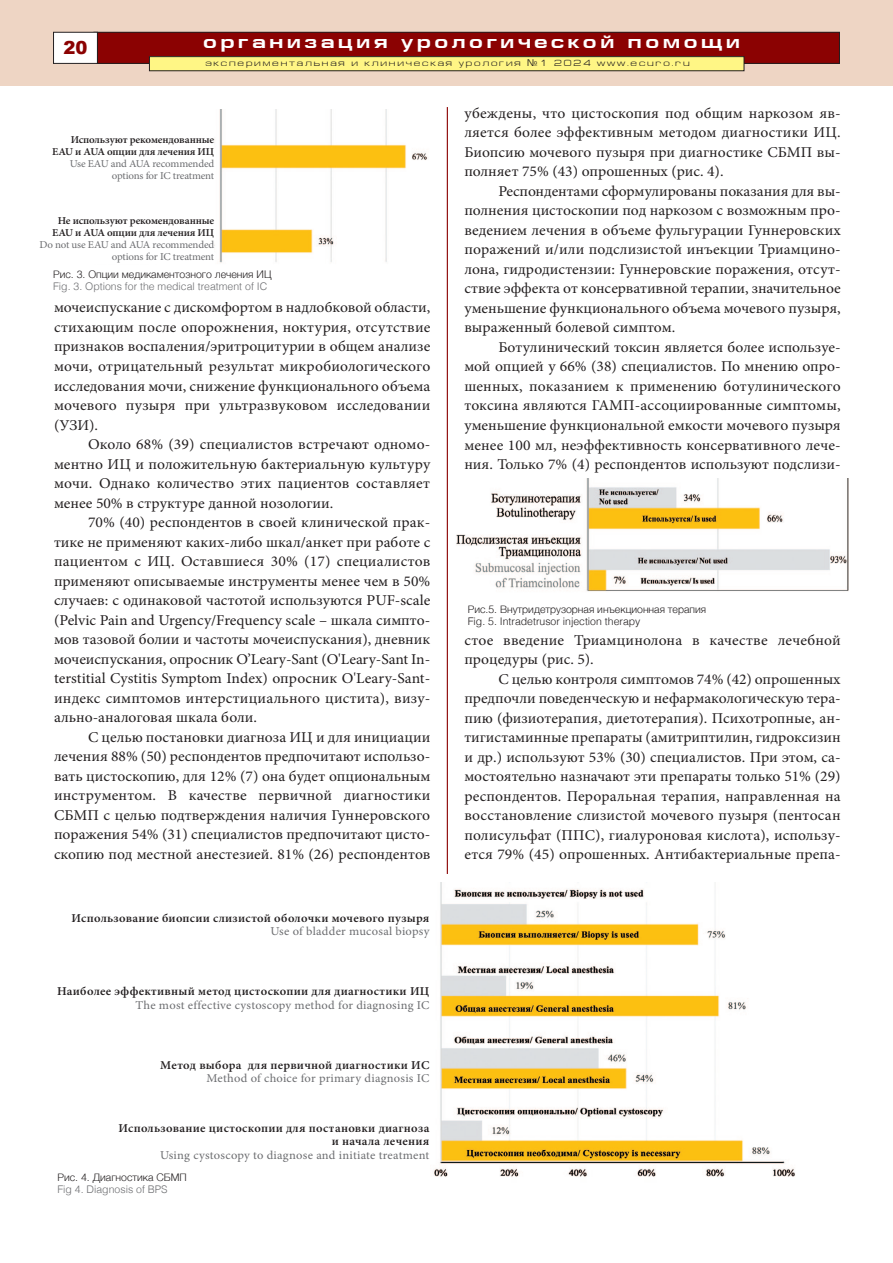
<style>
.page{position:relative;width:893px;height:1263px;background:#fff}
.page>*{position:absolute;margin:0;border:0;box-sizing:border-box;transform-origin:0 0}
.t1{font:700 18px "Europe Ext";letter-spacing:.2em;color:#fff}
.t2{font:900 18px "Arial";color:#8b0202}
.t3{font:15px/19.5px "Minion Pro";letter-spacing:.005em;color:#231f20;text-align:justify;scale:1.04 1}
.t4{font:600 12px/13.5px "Minion Pro";letter-spacing:.02em;color:#231f20;text-align:right;scale:1.04 1}
.t5{font:12px "Minion Pro";letter-spacing:.02em;color:#6c6d70;scale:1.04 1}
.t6{font:300 10.5px "Helvetica";color:#231f20}
.t7{font:600 10.5px/12px "Minion Pro";letter-spacing:-.015em;color:#231f20;text-align:right;scale:1.04 1}
.t8{font:10.5px/12px "Minion Pro";letter-spacing:-.015em;color:#6c6d70;text-align:right;scale:1.04 1}
.t9{font:300 10.5px "Helvetica";color:#6c6d70}
.t10{font:9px "Europe Ext Normal";letter-spacing:.2em;color:#231f20}
.s1{font-family:"Europe"}
</style>
<div class="page">
<div style="left:0;top:0;width:893px;height:85px;background:#eed5c4"></div>
<div style="left:94px;top:32px;width:745px;height:31px;background:#8b0202"></div>
<div style="left:94px;top:32px;width:746px;height:32px;border:1px solid #231f20"></div>
<div style="left:54px;top:32px;width:43px;height:31px;background:#fff"></div>
<div style="left:53px;top:32px;width:45px;height:32px;border:1px solid #231f20"></div>
<div style="left:149px;top:57px;width:595px;height:14px;background:#fff685"></div>
<div style="left:149px;top:56px;width:595px;height:15px;border:1px solid #231f20"></div>
<hr style="left:447px;top:107px;width:1px;height:767px;background:#8b0202">
<img style="left:214px;top:110px;width:214px;height:153px">
<img style="left:456px;top:479px;width:392px;height:113px">
<img style="left:434px;top:882px;width:361px;height:295px">
<p class="t2" style="left:64px;top:34px;width:26px">20</p>
<p class="t1" style="left:203px;top:36px;width:538px">организация урологической помощи</p>
<p class="t10" style="left:205px;top:60px;width:486px">экспериментальная и клиническая урология <span class="s1">¹</span>1 2024 www.ecuro.ru</p>
<p class="t7" style="left:52px;top:133px;width:157px">Используют рекомендованные<br>EAU и AUA опции для лечения ИЦ</p>
<p class="t8" style="left:70px;top:159px;width:140px">Use EAU and AUA recommended options for IC treatment</p>
<p class="t7" style="left:52px;top:214px;width:157px;text-align:center">Не используют рекомендованные<br>EAU и AUA опции для лечения ИЦ</p>
<p class="t8" style="left:39px;top:240px;width:170px">Do not use EAU and AUA recommended options for IC treatment</p>
<p class="t6" style="left:53px;top:270px;width:220px">Рис. 3. Опции медикаментозного лечения ИЦ</p>
<p class="t9" style="left:53px;top:282px;width:216px">Fig. 3. Options for the medical treatment of IC</p>
<p class="t3" style="left:54px;top:299px;width:363px">мочеиспускание c дискомфортом в надлобковой области, стихающим после опорожнения, ноктурия, отсутствие признаков воспаления/эритроцитурии в общем анализе мочи, отрицательный результат микробиологического исследования мочи, снижение функционального объема мочевого пузыря при ультразвуковом исследовании (УЗИ).</p>
<p class="t3" style="left:54px;top:436px;width:363px;text-indent:34px">Около 68% (39) специалистов встречают одномо&shy;ментно ИЦ и положительную бактериальную культуру мочи. Однако количество этих пациентов составляет менее 50% в структуре данной нозологии.</p>
<p class="t3" style="left:54px;top:514px;width:363px;text-indent:34px">70% (40) респондентов в своей клинической прак&shy;тике не применяют каких-либо шкал/анкет при работе с пациентом с ИЦ. Оставшиеся 30% (17) специалистов применяют описываемые инструменты менее чем в 50% случаев: с одинаковой частотой используются PUF-scale (Pelvic Pain and Urgency/Frequency scale – шкала симпто&shy;мов тазовой болии и частоты мочеиспускания), дневник мочеиспускания, опросник O’Leary-Sant (O'Leary-Sant In&shy;terstitial Cystitis Symptom Index) опросник O'Leary-Sant&shy;индекс симптомов интерстициального цистита), визу&shy;ально-аналоговая шкала боли.</p>
<p class="t3" style="left:54px;top:728px;width:363px;text-indent:34px">С целью постановки диагноза ИЦ и для инициации лечения 88% (50) респондентов предпочитают использо&shy;вать цистоскопию, для 12% (7) она будет опциональным инструментом. В качестве первичной диагностики СБМП с целью подтверждения наличия Гуннеровского поражения 54% (31) cпециалистов предпочитают цисто&shy;скопию под местной анестезией. 81% (26) респондентов</p>
<p class="t4" style="left:72px;top:911px;width:346px">Использование биопсии слизистой оболочки мочевого пузыря</p>
<p class="t5" style="left:270px;top:926px;width:154px">Use of bladder mucosal biopsy</p>
<p class="t4" style="left:57px;top:984px;width:360px">Наиболее эффективный метод цистоскопии для диагностики ИЦ</p>
<p class="t5" style="left:135px;top:1000px;width:284px">The most effective cystoscopy method for diagnosing IC</p>
<p class="t4" style="left:160px;top:1058px;width:260px">Метод выбора для первичной диагностики ИС</p>
<p class="t5" style="left:206px;top:1073px;width:216px">Method of choice for primary diagnosis IC</p>
<p class="t4" style="left:119px;top:1121px;width:300px">Использование цистоскопии для постановки диагноза и начала лечения</p>
<p class="t5" style="left:160px;top:1150px;width:261px">Using cystoscopy to diagnose and initiate treatment</p>
<p class="t6" style="left:57px;top:1173px;width:131px">Рис. 4. Диагностика СБМП</p>
<p class="t9" style="left:57px;top:1185px;width:112px">Fig 4. Diagnosis of BPS</p>
<p class="t3" style="left:464px;top:105px;width:363px">убеждены, что цистоскопия под общим наркозом яв&shy;ляется более эффективным методом диагностики ИЦ.<br>Биопсию мочевого пузыря при диагностике СБМП вы&shy;полняет 75% (43) опрошенных (рис. 4).</p>
<p class="t3" style="left:464px;top:183px;width:363px;text-indent:34px">Респондентами сформулированы показания для вы&shy;полнения цистоскопии под наркозом с возможным про&shy;ведением лечения в объеме фульгурации Гуннеровских поражений и/или подслизистой инъекции Триамцино&shy;лона, гидродистензии: Гуннеровские поражения, отсут&shy;ствие эффекта от консервативной терапии, значительное уменьшение функционального объема мочевого пузыря, выраженный болевой симптом.</p>
<p class="t3" style="left:464px;top:339px;width:363px;text-indent:34px">Ботулинический токсин является более используе&shy;мой опцией у 66% (38) специалистов. По мнению опро&shy;шенных, показанием к применению ботулинического токсина являются ГАМП-ассоциированные симптомы, уменьшение функциональной емкости мочевого пузыря менее 100 мл, неэффективность консервативного лече&shy;ния. Только 7% (4) респондентов используют подслизи-</p>
<p class="t6" style="left:468px;top:605px;width:240px">Рис.5. Внутридетрузорная инъекционная терапия</p>
<p class="t6" style="left:468px;top:617px;width:174px">Fig. 5. Intradetrusor injection therapy</p>
<p class="t3" style="left:464px;top:631px;width:363px">стое введение Триамцинолона в качестве лечебной процедуры (рис. 5).</p>
<p class="t3" style="left:464px;top:670px;width:363px;text-indent:34px">С целью контроля симптомов 74% (42) опрошенных предпочли поведенческую и нефармакологическую тера&shy;пию (физиотерапия, диетотерапия). Психотропные, ан&shy;тигистаминные препараты (амитриптилин, гидроксизин и др.) используют 53% (30) специалистов. При этом, са&shy;мостоятельно назначают эти препараты только 51% (29) респондентов. Пероральная терапия, направленная на восстановление слизистой мочевого пузыря (пентосан полисульфат (ППС), гиалуроновая кислота), использу&shy;ется 79% (45) опрошенных. Антибактериальные препа-</p>
</div>
